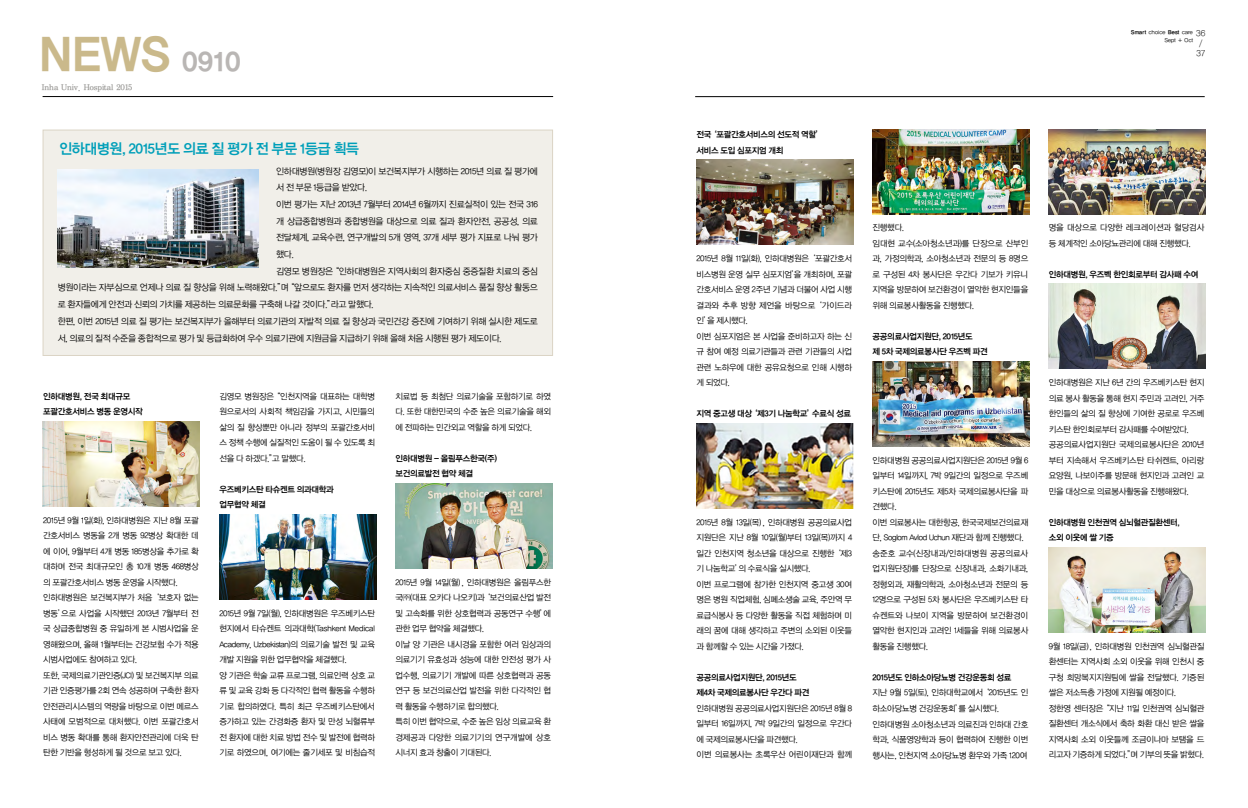
<style>
.page{position:relative;width:1248px;height:808px;background:#fff}
.page>*{position:absolute;margin:0;border:0;box-sizing:border-box;transform-origin:0 0}
.t1{font:48px "YDIYGO150 KS Cpc EUC H";color:#cab98b}
.t2{font:14.5px "YDIYGO140 KS Cpc EUC H";letter-spacing:-.11em;color:#009fb9}
.t3{font:9px "YDIYGO120 KS Cpc EUC H";letter-spacing:-.11em;color:#000}
.t4{font:9px "YDIY Mj O140 KS Cpc EUC H";letter-spacing:-.075em;color:#93928f}
.t5{font:9px/10px "YDIYGO110 KS Cpc EUC H";color:#000}
.t6{font:8.5px/15.5px "YDIYGO120 KS Cpc EUC H";letter-spacing:-.11em;color:#000}
.t7{font:8.5px/15.5px "YDIYGO140 KS Cpc EUC H";letter-spacing:-.11em;color:#000}
.t8{font:8.5px/15.5px "YDIYGO120 KS Cpc EUC H";letter-spacing:-.09em;color:#000}
.t9{font:6px/7.3px "YDIYGO120 KS Cpc EUC H";letter-spacing:-.075em;color:#000;text-align:right}
.s1{font-size:27px;color:#b9b6b4}
.s2{font-family:"YDIYGO140 KS Cpc EUC H"}
</style>
<div class="page">
<img style="left:696px;top:160px;width:157px;height:85px">
<img style="left:696px;top:423px;width:157px;height:85px">
<img style="left:872px;top:130px;width:157px;height:85px">
<img style="left:872px;top:361px;width:157px;height:85px">
<img style="left:1048px;top:129px;width:157px;height:86px">
<img style="left:1048px;top:284px;width:157px;height:85px">
<img style="left:1048px;top:547px;width:157px;height:85px">
<img style="left:43px;top:421px;width:157px;height:85px">
<img style="left:219px;top:514px;width:157px;height:85px">
<img style="left:395px;top:483px;width:157px;height:85px">
<hr style="left:695px;top:96px;width:509px;height:1px;background:#000">
<hr style="left:43px;top:96px;width:510px;height:1px;background:#000">
<div style="left:43px;top:130px;width:510px;height:226px;background:#f1efe9;border:1px solid #dbd4c5"></div>
<img style="left:57px;top:169px;width:202px;height:99px">
<h1 class="t1" style="left:38px;top:30px;width:206px">NEWS <span class="s1">0910</span></h1>
<p class="t4" style="left:42px;top:83px;width:93px">Inha Univ. Hospital 2015</p>
<h2 class="t2" style="left:59px;top:142px;width:302px">인하대병원, 2015년도 의료 질 평가 전 부문 1등급 획득</h2>
<p class="t3" style="left:276px;top:166px;width:264px">인하대병원(병원장 김영모)이 보건복지부가 시행하는 2015년 의료 질 평가에</p>
<p class="t3" style="left:276px;top:183px;width:93px">서 전 부문 1등급을 받았다.</p>
<p class="t3" style="left:276px;top:200px;width:264px">이번 평가는 지난 2013년 7월부터 2014년 6월까지 진료실적이 있는 전국 316</p>
<p class="t3" style="left:276px;top:216px;width:264px">개 상급종합병원과 종합병원을 대상으로 의료 질과 환자안전, 공공성, 의료</p>
<p class="t3" style="left:276px;top:233px;width:264px">전달체계, 교육수련, 연구개발의 5개 영역, 37개 세부 평가 지표로 나눠 평가</p>
<p class="t3" style="left:276px;top:250px;width:20px">했다.</p>
<p class="t3" style="left:276px;top:267px;width:264px">김영모 병원장은 “인하대병원은 지역사회의 환자중심 중증질환 치료의 중심</p>
<p class="t3" style="left:57px;top:283px;width:482px">병원이라는 자부심으로 언제나 의료 질 향상을 위해 노력해왔다.”며 “앞으로도 환자를 먼저 생각하는 지속적인 의료서비스 품질 향상 활동으</p>
<p class="t3" style="left:57px;top:300px;width:318px">로 환자들에게 안전과 신뢰의 가치를 제공하는 의료문화를 구축해 나갈 것이다.”라고 말했다.</p>
<p class="t3" style="left:57px;top:317px;width:482px">한편, 이번 2015년 의료 질 평가는 보건복지부가 올해부터 의료기관의 자발적 의료 질 향상과 국민건강 증진에 기여하기 위해 실시한 제도로</p>
<p class="t3" style="left:57px;top:333px;width:446px">서, 의료의 질적 수준을 종합적으로 평가 및 등급화하여 우수 의료기관에 지원금을 지급하기 위해 올해 처음 시행된 평가 제도이다.</p>
<p class="t7" style="left:43px;top:389px;width:102px">인하대병원, 전국 최대규모 포괄간호서비스 병동 운영시작</p>
<p class="t6" style="left:43px;top:512px;width:158px">2015년 9월 1일(화), 인하대병원은 지난 8월 포괄 간호서비스 병동을 2개 병동 92병상 확대한 데 에 이어, 9월부터 4개 병동 185병상을 추가로 확 대하며 전국 최대규모인 총 10개 병동 468병상 의 포괄간호서비스 병동 운영을 시작했다. 인하대병원은 보건복지부가 처음 ‘보호자 없는 병동’으로 사업을 시작했던 2013년 7월부터 전 국 상급종합병원 중 유일하게 본 시범사업을 운 영해왔으며, 올해 1월부터는 건강보험 수가 적용 시범사업에도 참여하고 있다.<br>또한, 국제의료기관인증(JCI) 및 보건복지부 의료 기관 인증평가를 2회 연속 성공하며 구축한 환자 안전관리시스템의 역량을 바탕으로 이번 메르스 사태에 모범적으로 대처했다. 이번 포괄간호서 비스 병동 확대를 통해 환자안전관리에 더욱 탄 탄한 기반을 형성하게 될 것으로 보고 있다.</p>
<p class="t6" style="left:219px;top:389px;width:158px;text-align:justify">김영모 병원장은 “인천지역을 대표하는 대학병 원으로서의 사회적 책임감을 가지고, 시민들의 삶의 질 향상뿐만 아니라 정부의 포괄간호서비 스 정책 수행에 실질적인 도움이 될 수 있도록 최 선을 다 하겠다.”고 말했다.</p>
<p class="t7" style="left:219px;top:482px;width:116px">우즈베키스탄 타슈켄트 의과대학과 업무협약 체결</p>
<p class="t6" style="left:219px;top:605px;width:158px">2015년 9월 7일(월), 인하대병원은 우즈베키스탄 현지에서 타슈켄트 의과대학(Tashkent Medical<br>Academy, Uzbekistan)의 의료기술 발전 및 교육 개발 지원을 위한 업무협약을 체결했다.<br>양 기관은 학술 교류 프로그램, 의료인력 상호 교 류 및 교육 강화 등 다각적인 협력 활동을 수행하 기로 합의하였다. 특히 최근 우즈베키스탄에서 증가하고 있는 간경화증 환자 및 만성 뇌혈류부 전 환자에 대한 치료 방법 전수 및 발전에 협력하 기로 하였으며, 여기에는 줄기세포 및 비침습적</p>
<p class="t6" style="left:395px;top:388px;width:158px;text-align:justify">치료법 등 최첨단 의료기술을 포함하기로 하였 다. 또한 대한민국의 수준 높은 의료기술을 해외 에 전파하는 민간외교 역할을 하게 되었다.</p>
<p class="t7" style="left:395px;top:451px;width:104px">인하대병원 - 올림푸스한국(주) 보건의료발전 협약 체결</p>
<p class="t6" style="left:395px;top:574px;width:158px">2015년 9월 14일(월) , 인하대병원은 올림푸스한 국㈜(대표 오카다 나오키)과 ‘보건의료산업 발전 및 고속화를 위한 상호협력과 공동연구 수행’에 관한 업무 협약을 체결했다.<br>이날 양 기관은 내시경을 포함한 여러 임상과의 의료기기 유효성과 성능에 대한 안전성 평가 사 업수행, 의료기기 개발에 따른 상호협력과 공동 연구 등 보건의료산업 발전을 위한 다각적인 협 력 활동을 수행하기로 합의했다.<br>특히 이번 협약으로, 수준 높은 임상 의료교육 환 경제공과 다양한 의료기기의 연구개발에 상호 시너지 효과 창출이 기대된다.</p>
<p class="t5" style="left:1195px;top:28px;width:11px">36 /<br>37</p>
<p class="t9" style="left:1130px;top:29px;width:64px"><span class="s2">Smart</span> choice <span class="s2">Best</span> care<br>Sept + Oct</p>
<p class="t7" style="left:696px;top:127px;width:129px">전국 ‘포괄간호서비스의 선도적 역할’ 서비스 도입 심포지엄 개최</p>
<p class="t6" style="left:696px;top:251px;width:158px">2015년 8월 11일(화), 인하대병원은 ‘포괄간호서 비스병원 운영 실무 심포지엄’을 개최하며, 포괄 간호서비스 운영 2주년 기념과 더불어 사업 시행 결과와 추후 방향 제언을 바탕으로 ‘가이드라 인’을 제시했다.<br>이번 심포지엄은 본 사업을 준비하고자 하는 신 규 참여 예정 의료기관들과 관련 기관들의 사업 관련 노하우에 대한 공유요청으로 인해 시행하 게 되었다.</p>
<p class="t7" style="left:696px;top:406px;width:157px">지역 중고생 대상 ‘제3기 나눔학교’수료식 성료</p>
<p class="t6" style="left:696px;top:515px;width:158px">2015년 8월 13일(목) , 인하대병원 공공의료사업 지원단은 지난 8월 10일(월)부터 13일(목)까지 4 일간 인천지역 청소년을 대상으로 진행한 ‘제3 기 나눔학교’의 수료식을 실시했다.<br>이번 프로그램에 참가한 인천지역 중고생 30여 명은 병원 직업체험, 심폐소생술 교육, 주안역 무 료급식봉사 등 다양한 활동을 직접 체험하며 미 래의 꿈에 대해 생각하고 주변의 소외된 이웃들 과 함께할 수 있는 시간을 가졌다.</p>
<p class="t7" style="left:696px;top:670px;width:115px">공공의료사업지원단, 2015년도 제4차 국제의료봉사단 우간다 파견</p>
<p class="t6" style="left:696px;top:701px;width:158px">인하대병원 공공의료사업지원단은 2015년 8월 8 일부터 16일까지, 7박 9일간의 일정으로 우간다 에 국제의료봉사단을 파견했다.<br>이번 의료봉사는 초록우산 어린이재단과 함께</p>
<p class="t6" style="left:872px;top:220px;width:158px">진행했다.<br>임대현 교수(소아청소년과)를 단장으로 산부인 과, 가정의학과, 소아청소년과 전문의 등 8명으 로 구성된 4차 봉사단은 우간다 기보가 키유니 지역을 방문하여 보건환경이 열악한 현지인들을 위해 의료봉사활동을 진행했다.</p>
<p class="t7" style="left:872px;top:329px;width:117px">공공의료사업지원단, 2015년도<br>제 5차 국제의료봉사단 우즈벡 파견</p>
<p class="t6" style="left:872px;top:453px;width:158px">인하대병원 공공의료사업지원단은 2015년 9월 6 일부터 14일까지, 7박 9일간의 일정으로 우즈베 키스탄에 2015년도 제5차 국제의료봉사단을 파 견했다.<br>이번 의료봉사는 대한항공, 한국국제보건의료재 단, Soglom Avlod Uchun 재단과 함께 진행했다. 송준호 교수(신장내과/인하대병원 공공의료사 업지원단장)를 단장으로 신장내과, 소화기내과, 정형외과, 재활의학과, 소아청소년과 전문의 등<br>12명으로 구성된 5차 봉사단은 우즈베키스탄 타 슈켄트와 나보이 지역을 방문하여 보건환경이 열악한 현지인과 고려인 1세들을 위해 의료봉사 활동을 진행했다.</p>
<p class="t7" style="left:872px;top:670px;width:141px">2015년도 인하소아당뇨병 건강운동회 성료</p>
<p class="t6" style="left:872px;top:685px;width:158px">지난 9월 5일(토), 인하대학교에서 ‘2015년도 인 하소아당뇨병 건강운동회’를 실시했다. 인하대병원 소아청소년과 의료진과 인하대 간호 학과, 식품영양학과 등이 협력하여 진행한 이번 행사는, 인천지역 소아당뇨병 환우와 가족 120여</p>
<p class="t8" style="left:1048px;top:220px;width:158px">명을 대상으로 다양한 레크레이션과 혈당검사 등 체계적인 소아당뇨관리에 대해 진행했다.</p>
<p class="t7" style="left:1048px;top:267px;width:152px">인하대병원, 우즈벡 한인회로부터 감사패 수여</p>
<p class="t6" style="left:1048px;top:375px;width:158px">인하대병원은 지난 6년 간의 우즈베키스탄 현지 의료 봉사 활동을 통해 현지 주민과 고려인, 거주 한인들의 삶의 질 향상에 기여한 공로로 우즈베 키스탄 한인회로부터 감사패를 수여받았다. 공공의료사업지원단 국제의료봉사단은 2010년 부터 지속해서 우즈베키스탄 타쉬켄트, 아리랑 요양원, 나보이주를 방문해 현지인과 고려인 교 민을 대상으로 의료봉사활동을 진행해왔다.</p>
<p class="t7" style="left:1048px;top:515px;width:133px">인하대병원 인천권역 심뇌혈관질환센터, 소외 이웃에 쌀 기증</p>
<p class="t6" style="left:1048px;top:639px;width:158px">9월 18일(금) , 인하대병원 인천권역 심뇌혈관질 환센터는 지역사회 소외 이웃을 위해 인천시 중 구청 희망복지지원팀에 쌀을 전달했다. 기증된 쌀은 저소득층 가정에 지원될 예정이다.<br>정한영 센터장은 “지난 11일 인천권역 심뇌혈관 질환센터 개소식에서 축하 화환 대신 받은 쌀을 지역사회 소외 이웃들께 조금이나마 보탬을 드 리고자 기증하게 되었다.”며 기부의 뜻을 밝혔다.</p>
</div>
